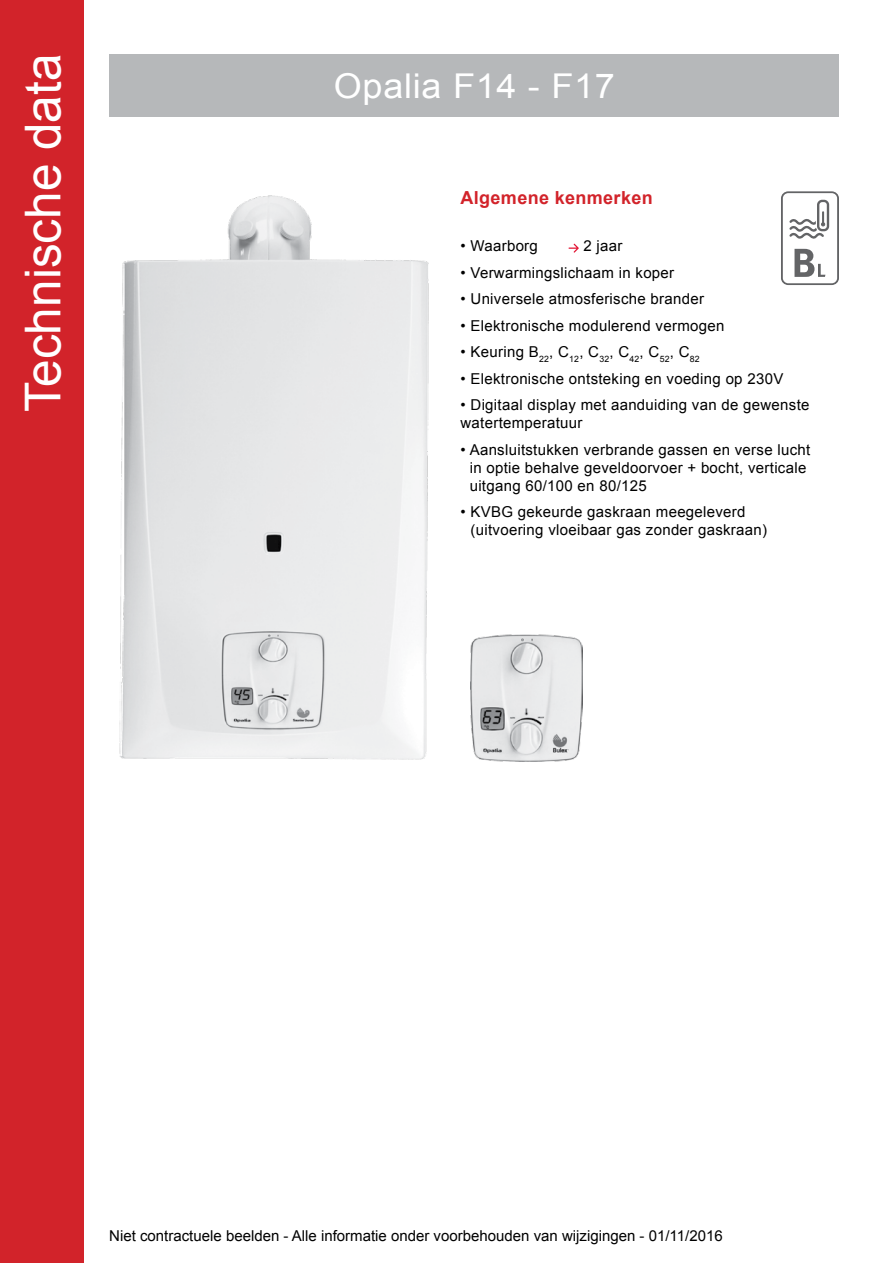
<style>
.page{position:relative;width:893px;height:1263px;background:#fff}
.page>*{position:absolute;margin:0;border:0;box-sizing:border-box;transform-origin:0 0}
.t1{font:49.5px "Arial";color:#fff}
.t2{font:34.2px "Arial";letter-spacing:.02em;color:#fff;scale:1.05 1}
.t3{font:700 18px "Arial";letter-spacing:.02em;color:#d2232a}
.t4{font:15px/18px "Arial";letter-spacing:.02em;color:#000}
.t5{font:15px "Arial";color:#000}
</style>
<div class="page">
<div style="left:109px;top:54px;width:730px;height:63px;background:#b6b8ba"></div>
<svg style="left:568px;top:244px;width:11px;height:9px"></svg>
<img style="left:119px;top:195px;width:310px;height:565px">
<img style="left:471px;top:635px;width:111px;height:127px">
<svg style="left:781px;top:191px;width:58px;height:94px"></svg>
<div style="left:0;top:0;width:84px;height:1263px;background:#d2232a"></div>
<h1 class="t1" style="left:11px;top:412px;width:359px;rotate:-90deg">Technische data</h1>
<h2 class="t2" style="left:334px;top:63px;width:269px">Opalia F14 - F17</h2>
<p class="t3" style="left:460px;top:186px;width:194px">Algemene kenmerken</p>
<p class="t4" style="left:460px;top:237px;width:79px">• Waarborg</p>
<p class="t4" style="left:583px;top:237px;width:41px">2 jaar</p>
<p class="t4" style="left:460px;top:263px;width:215px">• Verwarmingslichaam in koper</p>
<p class="t4" style="left:460px;top:290px;width:245px">• Universele atmosferische brander</p>
<p class="t4" style="left:460px;top:316px;width:265px">• Elektronische modulerend vermogen</p>
<p class="t4" style="left:460px;top:343px;width:241px">• Keuring B<sub>22</sub>, C<sub>12</sub>, C<sub>32</sub>, C<sub>42</sub>, C<sub>52</sub>, C<sub>82</sub></p>
<p class="t4" style="left:460px;top:369px;width:324px">• Elektronische ontsteking en voeding op 230V</p>
<p class="t4" style="left:460px;top:396px;width:350px">• Digitaal display met aanduiding van de gewenste watertemperatuur</p>
<p class="t4" style="left:470px;top:440px;width:342px;text-indent:-9px">• Aansluitstukken verbrande gassen en verse lucht in optie behalve geveldoorvoer + bocht, verticale uitgang 60/100 en 80/125</p>
<p class="t4" style="left:471px;top:503px;width:298px;text-indent:-10px">• KVBG gekeurde gaskraan meegeleverd (uitvoering vloeibaar gas zonder gaskraan)</p>
<p class="t5" style="left:109px;top:1226px;width:615px">Niet contractuele beelden - Alle informatie onder voorbehouden van wijzigingen - 01/11/2016</p>
</div>
